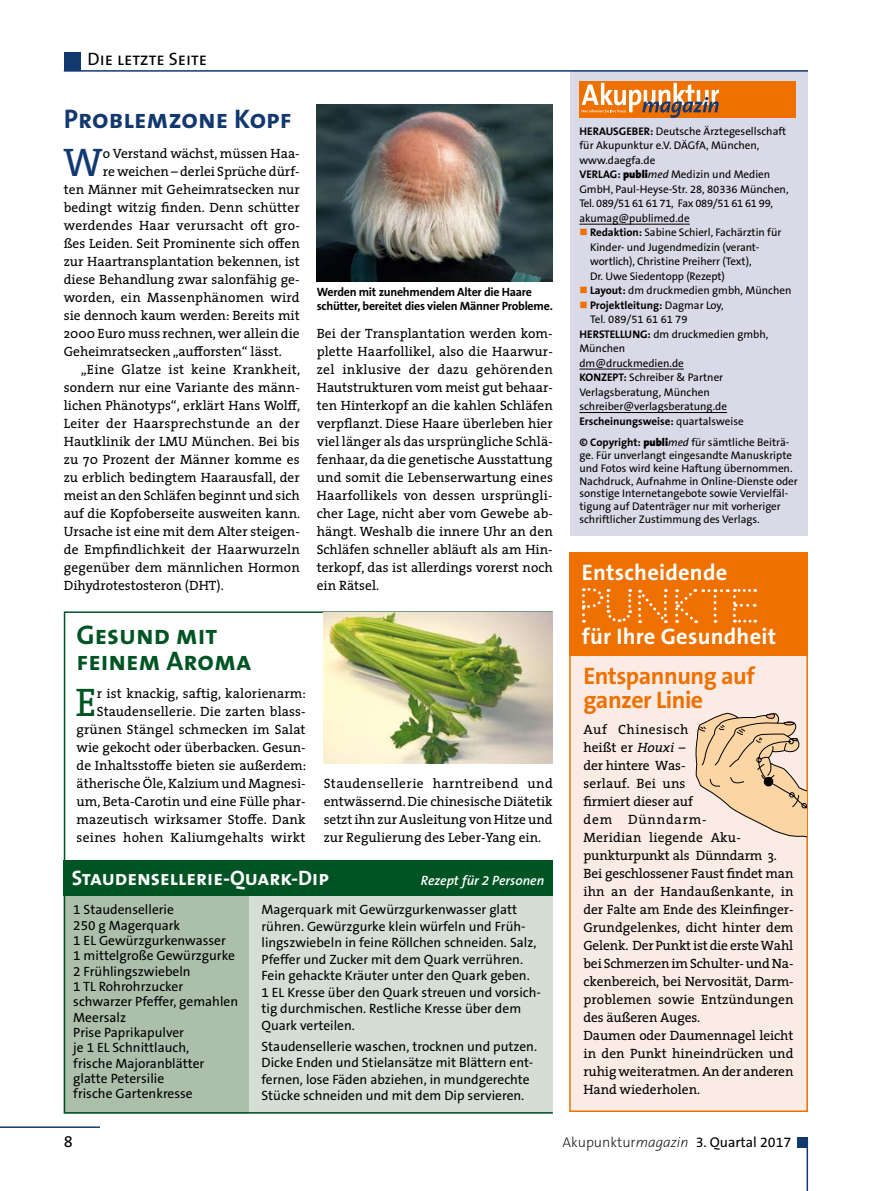
<style>
.page{position:relative;width:893px;height:1191px;background:#fff}
.page>*{position:absolute;margin:0;border:0;box-sizing:border-box;transform-origin:0 0}
.t1{font:40.2px "The Serif";color:#123870}
.t2{font:40.2px "The Serif";color:#005424}
.t3{font:700 27px/25.5px "Aku Mag Caps";color:#005424}
.t4{font:700 27px "Aku Mag Caps";color:#123870}
.t5{font:700 24px/24px "The Sans B7";letter-spacing:-.02em;color:#ee7100}
.t6{font:700 22.5px "The Sans B7";letter-spacing:.01em;color:#fff}
.t7{font:700 21px "Aku Mag Caps";color:#fff}
.t8{font:18px "Aku Mag Caps";color:#000}
.t9{font:16.5px "The Sans B5 Plain";color:#000}
.t10{font:14.25px "The Sans B5 Plain";color:#000}
.t11{font:13.5px/18px "The Serif";color:#000;text-align:justify}
.t12{font:13.5px/15.3px "The Sans B5 Plain";color:#000}
.t13{font:13.5px "The Serif";letter-spacing:.02em;color:#000}
.t14{font:italic 600 13.5px "The Sans B6";color:#fff}
.t15{font:700 12px/13.5px "The Sans B7";letter-spacing:-.02em;color:#000}
.t16{font:11.1px/14.5px "The Sans B5 Plain";color:#000}
.t17{font:700 11.1px "The Sans B7";color:#000}
.s1{font-family:"The Sans B7";font-weight:700}
.s2{font-family:"The Sans B9";font-weight:900}
.s3{font-style:italic}
.s4{color:#ee7100}
.s5{font-family:"The Sans B5 Plain";font-weight:400}
.s6{font-family:"The Sans B2";font-weight:200}
.s7{font-family:"The Sans B2";font-weight:200;font-style:italic}
</style>
<div class="page">
<div style="left:64px;top:52px;width:17px;height:19px;background:#123870"></div>
<hr style="left:0;top:1126px;width:100px;height:2px;background:#123870">
<hr style="left:806px;top:1138px;width:2px;height:53px;background:#123870">
<div style="left:798px;top:1137px;width:10px;height:10px;background:#123870"></div>
<div style="left:571px;top:71px;width:237px;height:465px;background:#d9d9e7"></div>
<hr style="left:579px;top:224px;width:111px;height:1px;background:#000">
<hr style="left:579px;top:369px;width:105px;height:1px;background:#000">
<hr style="left:579px;top:412px;width:148px;height:1px;background:#000">
<hr style="left:64px;top:70px;width:744px;height:2px;background:#123870">
<div style="left:64px;top:887px;width:489px;height:226px;background:#d4ded4"></div>
<div style="left:65px;top:887px;width:183px;height:226px;background:#abbfab"></div>
<div style="left:63px;top:860px;width:490px;height:35px;background:#005424"></div>
<div style="left:64px;top:611px;width:490px;height:502px;border:2px solid #005424"></div>
<div style="left:579px;top:81px;width:217px;height:37px;background:#ee7100"></div>
<svg style="left:582px;top:83px;width:137px;height:35px"></svg>
<div style="left:570px;top:654px;width:237px;height:457px;background:#faebe4"></div>
<div style="left:569px;top:654px;width:239px;height:458px;border:2px solid #ee7100"></div>
<div style="left:569px;top:552px;width:239px;height:103px;background:#ee7100"></div>
<svg style="left:582px;top:588px;width:86px;height:36px"></svg>
<svg style="left:675px;top:589px;width:22px;height:35px"></svg>
<svg style="left:703px;top:589px;width:53px;height:34px"></svg>
<svg style="left:696px;top:713px;width:111px;height:126px"></svg>
<img style="left:324px;top:613px;width:229px;height:150px">
<img style="left:317px;top:104px;width:236px;height:177px">
<h3 class="t8" style="left:88px;top:43px;width:121px">Die letzte Seite</h3>
<h2 class="t4" style="left:64px;top:96px;width:230px">Problemzone Kopf</h2>
<h1 class="t1" style="left:63px;top:129px;width:41px">W</h1>
<p class="t11" style="left:103px;top:144px;width:199px">o Verstand wächst, müssen Haa-</p>
<p class="t11" style="left:103px;top:162px;width:198px">re weichen – derlei Sprüche dürf-</p>
<p class="t11" style="left:64px;top:180px;width:237px">ten Männer mit Geheimratsecken nur</p>
<p class="t11" style="left:64px;top:198px;width:237px">bedingt witzig finden. Denn schütter</p>
<p class="t13" style="left:64px;top:214px;width:238px">werdendes Haar verursacht oft gro-</p>
<p class="t11" style="left:64px;top:234px;width:238px">ßes Leiden. Seit Prominente sich offen</p>
<p class="t11" style="left:64px;top:252px;width:238px">zur Haartransplantation bekennen, ist</p>
<p class="t11" style="left:64px;top:270px;width:237px">diese Behandlung zwar salonfähig ge-</p>
<p class="t11" style="left:64px;top:288px;width:237px">worden, ein Massenphänomen wird</p>
<p class="t11" style="left:64px;top:306px;width:237px">sie dennoch kaum werden: Bereits mit</p>
<p class="t11" style="left:64px;top:324px;width:237px">2000 Euro muss rechnen, wer allein die</p>
<p class="t11" style="left:64px;top:342px;width:220px">Geheimratsecken „aufforsten“ lässt.</p>
<p class="t13" style="left:81px;top:358px;width:221px">„Eine Glatze ist keine Krankheit,</p>
<p class="t11" style="left:64px;top:378px;width:238px">sondern nur eine Variante des männ-</p>
<p class="t11" style="left:64px;top:396px;width:238px">lichen Phänotyps“, erklärt Hans Wolff,</p>
<p class="t13" style="left:64px;top:412px;width:237px">Leiter der Haarsprechstunde an der</p>
<p class="t11" style="left:64px;top:432px;width:237px">Hautklinik der LMU München. Bei bis</p>
<p class="t11" style="left:64px;top:450px;width:237px">zu 70 Prozent der Männer komme es</p>
<p class="t11" style="left:64px;top:468px;width:238px">zu erblich bedingtem Haarausfall, der</p>
<p class="t11" style="left:64px;top:486px;width:238px">meist an den Schläfen beginnt und sich</p>
<p class="t11" style="left:64px;top:504px;width:238px">auf die Kopfoberseite ausweiten kann.</p>
<p class="t11" style="left:64px;top:522px;width:238px">Ursache ist eine mit dem Alter steigen-</p>
<p class="t11" style="left:64px;top:540px;width:238px">de Empfindlichkeit der Haarwurzeln</p>
<p class="t11" style="left:64px;top:558px;width:238px">gegenüber dem männlichen Hormon</p>
<p class="t11" style="left:64px;top:576px;width:161px">Dihydrotestosteron (DHT).</p>
<p class="t15" style="left:317px;top:286px;width:237px">Werden mit zunehmendem Alter die Haare schütter, bereitet dies vielen Männer Probleme.</p>
<p class="t11" style="left:317px;top:324px;width:238px">Bei der Transplantation werden kom&shy;plette Haarfollikel, also die Haarwur&shy;zel inklusive der dazu gehörenden Hautstrukturen vom meist gut behaar&shy;ten Hinterkopf an die kahlen Schläfen verpflanzt. Diese Haare überleben hier viel länger als das ursprüngliche Schlä&shy;fenhaar, da die genetische Ausstattung und somit die Lebenserwartung eines Haarfollikels von dessen ursprüngli&shy;cher Lage, nicht aber vom Gewebe ab&shy;hängt. Weshalb die innere Uhr an den Schläfen schneller abläuft als am Hin&shy;terkopf, das ist allerdings vorerst noch ein Rätsel.</p>
<h2 class="t3" style="left:77px;top:622px;width:176px">Gesund mit feinem Aroma</h2>
<h1 class="t2" style="left:75px;top:669px;width:23px">E</h1>
<p class="t11" style="left:77px;top:684px;width:231px;text-align:right">r ist knackig, saftig, kalorienarm:<br>Staudensellerie. Die zarten blass&shy;grünen Stängel schmecken im Salat wie gekocht oder überbacken. Gesun&shy;de Inhaltsstoffe bieten sie außerdem: ätherische Öle, Kalzium und Magnesi&shy;um, Beta-Carotin und eine Fülle phar&shy;mazeutisch wirksamer Stoffe. Dank seines hohen Kaliumgehalts wirkt</p>
<p class="t11" style="left:324px;top:774px;width:231px">Staudensellerie harntreibend und entwässernd. Die chinesische Diätetik setzt ihn zur Ausleitung von Hitze und zur Regulierung des Leber-Yang ein.</p>
<h3 class="t7" style="left:72px;top:860px;width:259px">Staudensellerie-Quark-Dip</h3>
<p class="t14" style="left:421px;top:873px;width:125px">Rezept für 2 Personen</p>
<p class="t12" style="left:73px;top:902px;width:166px">1 Staudensellerie<br>250 g Magerquark<br>1 EL Gewürzgurkenwasser<br>1 mittelgroße Gewürzgurke<br>2 Frühlingszwiebeln<br>1 TL Rohrohrzucker schwarzer Pfeffer, gemahlen<br>Meersalz<br>Prise Paprikapulver<br>je 1 EL Schnittlauch,<br>frische Majoranblätter glatte Petersilie<br>frische Gartenkresse</p>
<p class="t12" style="left:261px;top:902px;width:281px;line-height:16.5px">Magerquark mit Gewürzgurkenwasser glatt rühren. Gewürzgurke klein würfeln und Früh&shy;lingszwiebeln in feine Röllchen schneiden. Salz, Pfeffer und Zucker mit dem Quark verrühren.<br>Fein gehackte Kräuter unter den Quark geben.<br>1 EL Kresse über den Quark streuen und vorsich&shy;tig durchmischen. Restliche Kresse über dem Quark verteilen.</p>
<p class="t12" style="left:261px;top:1038px;width:277px;line-height:16.5px">Staudensellerie waschen, trocknen und putzen.<br>Dicke Enden und Stielansätze mit Blättern ent&shy;fernen, lose Fäden abziehen, in mundgerechte Stücke schneiden und mit dem Dip servieren.</p>
<p class="t16" style="left:579px;top:124px;width:211px"><span class="s1">HERAUSGEBER:</span> Deutsche Ärztegesellschaft für Akupunktur e.V. DÄGfA, München, www.daegfa.de<br><span class="s1">VERLAG:</span> <span class="s2">publi</span><span class="s3">med</span> Medizin und Medien GmbH, Paul-Heyse-Str. 28, 80336 München, Tel. 089/51 61 61 71, Fax 089/51 61 61 99, akumag@publimed.de</p>
<p class="t16" style="left:590px;top:226px;width:193px;text-indent:-11px"><span class="s4">■</span> <span class="s1">Redaktion:</span> Sabine Schierl, Fachärztin für Kinder- und Jugendmedizin (verant&shy;wortlich), Christine Preiherr (Text),<br>Dr. Uwe Siedentopp (Rezept)</p>
<p class="t16" style="left:579px;top:284px;width:214px"><span class="s4">■</span> <span class="s1">Layout:</span> dm druckmedien gmbh, München</p>
<p class="t17" style="left:579px;top:299px;width:146px"><span class="s4">■</span> Projektleitung: <span class="s5">Dagmar Loy,</span></p>
<p class="t16" style="left:579px;top:312px;width:190px;text-indent:11px">Tel. 089/51 61 61 79<br><span class="s1">HERSTELLUNG:</span> dm druckmedien gmbh,<br>München<br>dm@druckmedien.de<br><span class="s1">KONZEPT:</span> Schreiber &amp; Partner<br>Verlagsberatung, München schreiber@verlagsberatung.de</p>
<p class="t17" style="left:579px;top:415px;width:166px">Erscheinungsweise: <span class="s5">quartalsweise</span></p>
<p class="t16" style="left:579px;top:436px;width:220px;line-height:12.9px"><span class="s1">© Copyright:</span> <span class="s2">publi</span><span class="s3">med</span> für sämtliche Beiträ&shy;ge. Für unverlangt eingesandte Manuskripte und Fotos wird keine Haftung übernommen.<br>Nachdruck, Aufnahme in Online-Dienste oder sonstige Internetangebote sowie Vervielfäl&shy;tigung auf Datenträger nur mit vorheriger schriftlicher Zustimmung des Verlags.</p>
<h3 class="t6" style="left:582px;top:560px;width:147px">Entscheidende</h3>
<h3 class="t6" style="left:582px;top:624px;width:196px">für Ihre Gesundheit</h3>
<h3 class="t5" style="left:583px;top:664px;width:173px">Entspannung auf ganzer Linie</h3>
<p class="t11" style="left:583px;top:720px;width:212px;text-align:left">Auf Chinesisch<br>heißt er <span class="s3">Houxi</span> –<br>der hintere Was-<br>serlauf. Bei uns<br>firmiert dieser auf<br>dem Dünndarm-<br>Meridian liegende Aku&shy;punkturpunkt als Dünndarm 3.<br>Bei geschlossener Faust findet man ihn an der Handaußenkante, in der Falte am Ende des Kleinfinger-<br>Grundgelenkes, dicht hinter dem<br>Gelenk. Der Punkt ist die erste Wahl bei Schmerzen im Schulter- und Na&shy;ckenbereich, bei Nervosität, Darm&shy;problemen sowie Entzündungen des äußeren Auges.<br>Daumen oder Daumennagel leicht in den Punkt hineindrücken und ruhig weiteratmen. An der anderen<br>Hand wiederholen.</p>
<p class="t9" style="left:64px;top:1132px;width:11px">8</p>
<p class="t10" style="left:562px;top:1134px;width:230px"><span class="s6">Akupunktur</span><span class="s7">magazin</span> 3. Quartal 2017</p>
</div>
